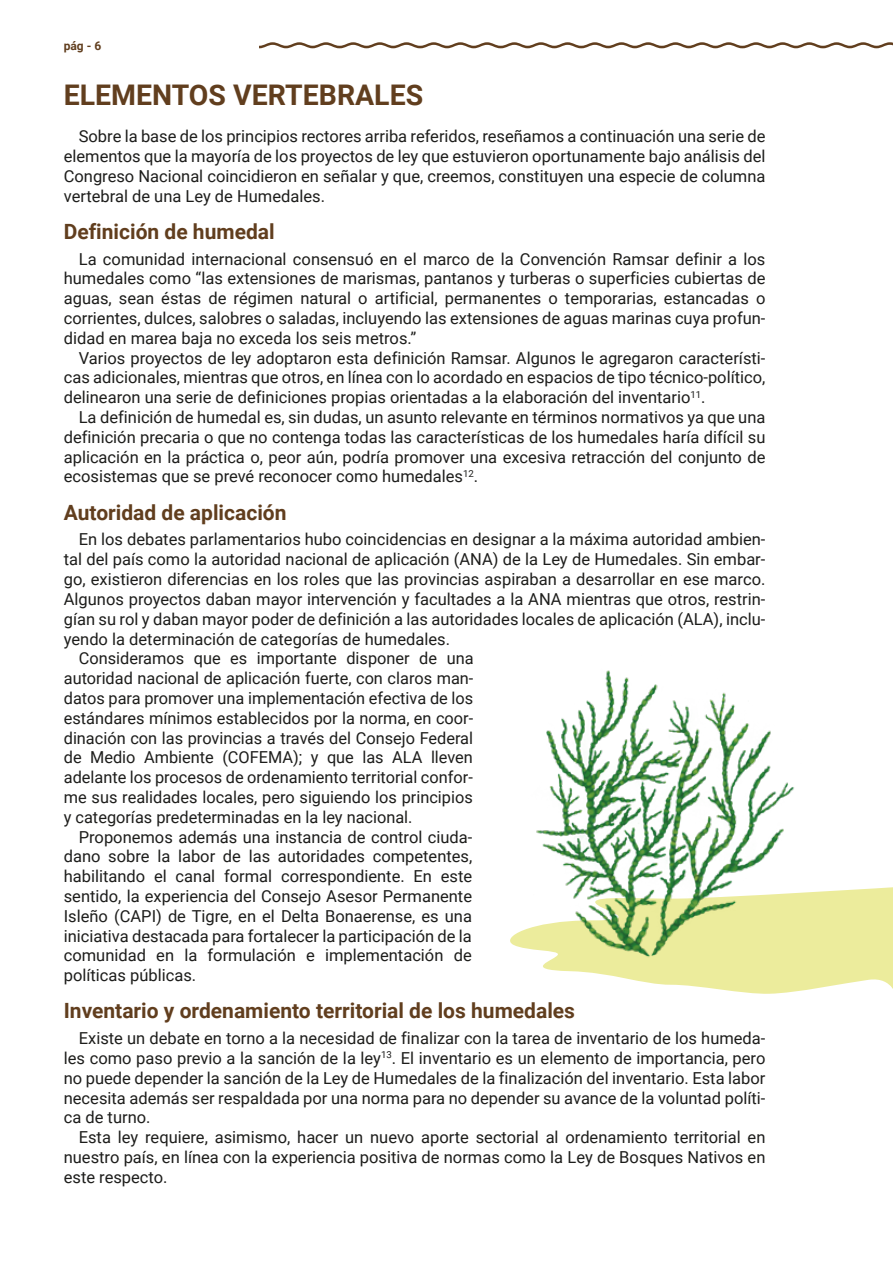
<style>
.page{position:relative;width:893px;height:1263px;background:#fff}
.page>*{position:absolute;margin:0;border:0;box-sizing:border-box;transform-origin:0 0}
.t1{font:700 28.5px "Roboto";color:#613e1e}
.t2{font:700 21px "Roboto";color:#613e1e}
.t3{font:16.5px/19.8px "Roboto";color:#1d1d1b;text-align:justify}
.t4{font:700 12px "Roboto";color:#613e1e}
</style>
<div class="page">
<svg style="left:510px;top:887px;width:383px;height:107px"></svg>
<img style="left:519px;top:670px;width:283px;height:311px">
<svg style="left:259px;top:42px;width:634px;height:6px"></svg>
<p class="t4" style="left:64px;top:38px;width:39px">pág - 6</p>
<h1 class="t1" style="left:64px;top:75px;width:361px">ELEMENTOS VERTEBRALES</h1>
<p class="t3" style="left:64px;top:126px;width:703px;text-indent:15px">Sobre la base de los principios rectores arriba referidos, reseñamos a continuación una serie de elementos que la mayoría de los proyectos de ley que estuvieron oportunamente bajo análisis del Congreso Nacional coincidieron en señalar y que, creemos, constituyen una especie de columna vertebral de una Ley de Humedales.</p>
<p class="t2" style="left:64px;top:217px;width:212px">Definición de humedal</p>
<p class="t3" style="left:64px;top:248px;width:703px;text-indent:15px">La comunidad internacional consensuó en el marco de la Convención Ramsar definir a los humedales como “las extensiones de marismas, pantanos y turberas o superficies cubiertas de aguas, sean éstas de régimen natural o artificial, permanentes o temporarias, estancadas o corrientes, dulces, salobres o saladas, incluyendo las extensiones de aguas marinas cuya profun&shy;didad en marea baja no exceda los seis metros.”</p>
<p class="t3" style="left:64px;top:347px;width:703px;text-indent:15px">Varios proyectos de ley adoptaron esta definición Ramsar. Algunos le agregaron característi&shy;cas adicionales, mientras que otros, en línea con lo acordado en espacios de tipo técnico-político, delinearon una serie de definiciones propias orientadas a la elaboración del inventario<sup>11</sup>.</p>
<p class="t3" style="left:64px;top:407px;width:703px;text-indent:15px">La definición de humedal es, sin dudas, un asunto relevante en términos normativos ya que una definición precaria o que no contenga todas las características de los humedales haría difícil su aplicación en la práctica o, peor aún, podría promover una excesiva retracción del conjunto de ecosistemas que se prevé reconocer como humedales<sup>12</sup>.</p>
<p class="t2" style="left:64px;top:497px;width:224px">Autoridad de aplicación</p>
<p class="t3" style="left:79px;top:529px;width:688px">En los debates parlamentarios hubo coincidencias en designar a la máxima autoridad ambien-</p>
<p class="t3" style="left:64px;top:549px;width:703px">tal del país como la autoridad nacional de aplicación (ANA) de la Ley de Humedales. Sin embar-</p>
<p class="t3" style="left:64px;top:569px;width:703px">go, existieron diferencias en los roles que las provincias aspiraban a desarrollar en ese marco.</p>
<p class="t3" style="left:64px;top:588px;width:703px">Algunos proyectos daban mayor intervención y facultades a la ANA mientras que otros, restrin-</p>
<p class="t3" style="left:64px;top:608px;width:703px">gían su rol y daban mayor poder de definición a las autoridades locales de aplicación (ALA), inclu-</p>
<p class="t3" style="left:64px;top:628px;width:388px">yendo la determinación de categorías de humedales.</p>
<p class="t3" style="left:79px;top:648px;width:396px">Consideramos que es importante disponer de una</p>
<p class="t3" style="left:64px;top:668px;width:411px">autoridad nacional de aplicación fuerte, con claros man-</p>
<p class="t3" style="left:64px;top:687px;width:411px">datos para promover una implementación efectiva de los</p>
<p class="t3" style="left:64px;top:707px;width:411px">estándares mínimos establecidos por la norma, en coor-</p>
<p class="t3" style="left:64px;top:727px;width:411px">dinación con las provincias a través del Consejo Federal</p>
<p class="t3" style="left:64px;top:747px;width:411px">de Medio Ambiente (COFEMA); y que las ALA lleven</p>
<p class="t3" style="left:64px;top:767px;width:411px">adelante los procesos de ordenamiento territorial confor-</p>
<p class="t3" style="left:64px;top:786px;width:410px">me sus realidades locales, pero siguiendo los principios</p>
<p class="t3" style="left:64px;top:806px;width:350px">y categorías predeterminadas en la ley nacional.</p>
<p class="t3" style="left:79px;top:826px;width:395px">Proponemos además una instancia de control ciuda-</p>
<p class="t3" style="left:64px;top:846px;width:410px">dano sobre la labor de las autoridades competentes,</p>
<p class="t3" style="left:64px;top:866px;width:410px">habilitando el canal formal correspondiente. En este</p>
<p class="t3" style="left:64px;top:885px;width:410px">sentido, la experiencia del Consejo Asesor Permanente</p>
<p class="t3" style="left:64px;top:905px;width:410px">Isleño (CAPI) de Tigre, en el Delta Bonaerense, es una</p>
<p class="t3" style="left:64px;top:925px;width:410px">iniciativa destacada para fortalecer la participación de la</p>
<p class="t3" style="left:64px;top:945px;width:409px">comunidad en la formulación e implementación de</p>
<p class="t3" style="left:64px;top:965px;width:134px">políticas públicas.</p>
<p class="t2" style="left:64px;top:996px;width:513px">Inventario y ordenamiento territorial de los humedales</p>
<p class="t3" style="left:64px;top:1028px;width:703px;text-indent:15px">Existe un debate en torno a la necesidad de finalizar con la tarea de inventario de los humeda&shy;les como paso previo a la sanción de la ley<sup>13</sup>. El inventario es un elemento de importancia, pero no puede depender la sanción de la Ley de Humedales de la finalización del inventario. Esta labor necesita además ser respaldada por una norma para no depender su avance de la voluntad políti&shy;ca de turno.</p>
<p class="t3" style="left:64px;top:1127px;width:703px;text-indent:15px">Esta ley requiere, asimismo, hacer un nuevo aporte sectorial al ordenamiento territorial en nuestro país, en línea con la experiencia positiva de normas como la Ley de Bosques Nativos en este respecto.</p>
</div>
